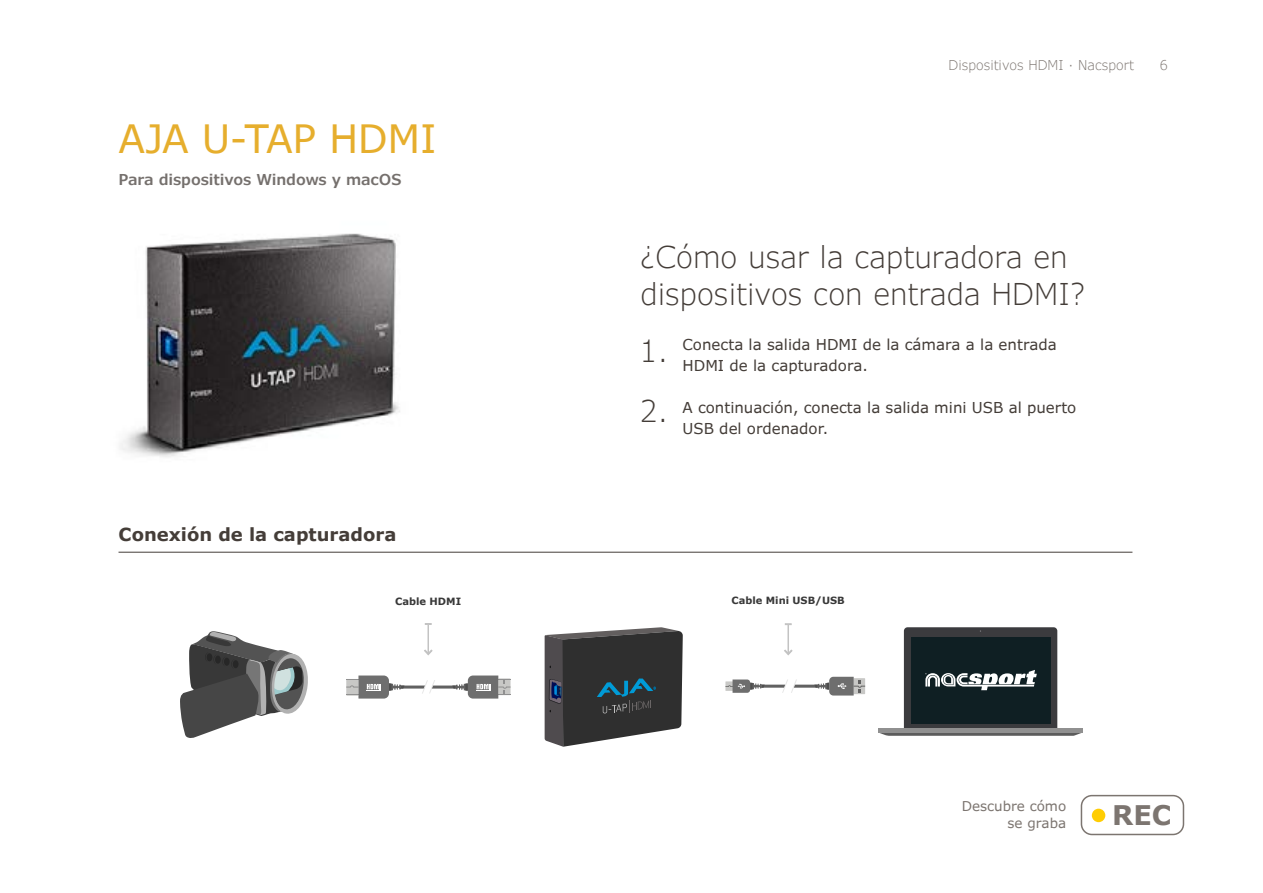
<style>
.page{position:relative;width:1263px;height:893px;background:#fff}
.page>*{position:absolute;margin:0;border:0;box-sizing:border-box;transform-origin:0 0}
.t1{font:39px "Verdana Pro";letter-spacing:-.01em;color:#e6ae2d}
.t2{font:300 30px/37.5px "Verdana Pro";color:#443d38}
.t3{font:700 27px "Verdana Pro";color:#7c7570}
.t4{font:700 18px "Verdana Pro";color:#443d38}
.t5{font:15px/21px "Verdana Pro";color:#443d38}
.t6{font:600 15px "Verdana Pro";letter-spacing:-.01em;color:#75706d}
.t7{font:300 13.5px "Verdana Pro";color:#7c7570}
.t8{font:13.5px/16.5px "Verdana Pro";color:#7c7570;text-align:right}
.t9{font:300 13.5px "Verdana Pro";color:#7d7570}
.t10{font:700 10.05px "Verdana";color:#383838}
.t11{font:700 9.9px "Verdana";color:#383838}
</style>
<div class="page">
<img style="left:120px;top:233px;width:280px;height:224px">
<svg style="left:346px;top:675px;width:164px;height:24px"></svg>
<svg style="left:878px;top:627px;width:205px;height:109px"></svg>
<svg style="left:725px;top:677px;width:140px;height:18px"></svg>
<svg style="left:545px;top:627px;width:138px;height:120px;background:#4a4d4f"></svg>
<svg style="left:180px;top:631px;width:128px;height:107px"></svg>
<hr style="left:119px;top:552px;width:1013px;height:1px;background:#443d38">
<hr style="left:427px;top:624px;width:2px;height:30px;background:#c3c3c3">
<svg style="left:425px;top:623px;width:7px;height:2px"></svg>
<svg style="left:424px;top:649px;width:9px;height:7px"></svg>
<hr style="left:787px;top:624px;width:2px;height:30px;background:#c3c3c3">
<svg style="left:784px;top:649px;width:9px;height:7px"></svg>
<div style="left:1081px;top:795px;width:103px;height:40px;border:2px solid #7c7570;border-radius:10px"></div>
<div style="left:1092px;top:809px;width:13px;height:13px;background:#ffcd03;border-radius:50%"></div>
<h1 class="t1" style="left:119px;top:114px;width:319px">AJA U-TAP HDMI</h1>
<p class="t6" style="left:119px;top:170px;width:285px">Para dispositivos Windows y macOS</p>
<p class="t4" style="left:119px;top:523px;width:279px">Conexión de la capturadora</p>
<p class="t7" style="left:948px;top:56px;width:187px">Dispositivos HDMI · Nacsport</p>
<p class="t9" style="left:1160px;top:56px;width:9px">6</p>
<h2 class="t2" style="left:640px;top:238px;width:446px">¿Cómo usar la capturadora en dispositivos con entrada HDMI?</h2>
<h2 class="t2" style="left:640px;top:320px;width:30px;line-height:60.4px">1.<br>2.</h2>
<p class="t5" style="left:682px;top:334px;width:376px">Conecta la salida HDMI de la cámara a la entrada<br>HDMI de la capturadora.</p>
<p class="t5" style="left:682px;top:397px;width:395px">A continuación, conecta la salida mini USB al puerto<br>USB del ordenador.</p>
<p class="t10" style="left:395px;top:594px;width:68px">Cable HDMI</p>
<p class="t11" style="left:732px;top:594px;width:115px">Cable Mini USB/USB</p>
<p class="t8" style="left:962px;top:798px;width:106px">Descubre cómo se graba</p>
<h3 class="t3" style="left:1112px;top:798px;width:61px">REC</h3>
</div>
